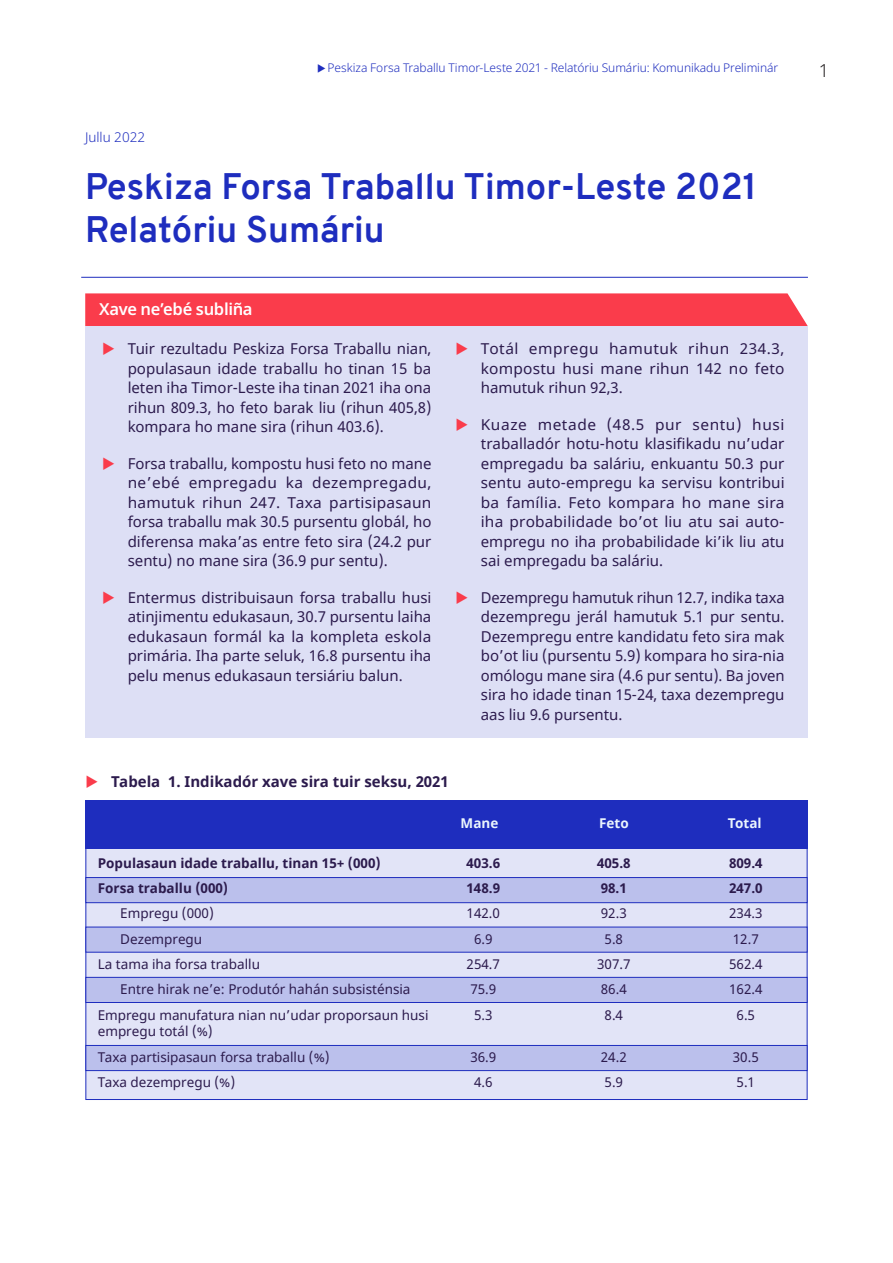
<style>
.page{position:relative;width:893px;height:1263px;background:#fff}
.page>*{position:absolute;margin:0;border:0;box-sizing:border-box;transform-origin:0 0}
.subhead{font:700 36px "Overpass";color:#1e2dbe}
.t1{font:300 18px "Noto Sans";color:#231f20}
.sub_headiing2{font:600 16.5px "Noto Sans";letter-spacing:-.02em;color:#fff}
.t2{font:15px/19.5px "Noto Sans";color:#2c1b4d;text-align:justify}
.t3{font:700 15px "Noto Sans";color:#2c1b4d}
.box{font:13.5px "Noto Sans";color:#2c1b4d}
.box-2{font:700 13.5px "Noto Sans";color:#2c1b4d}
.box_indent_2{font:700 13.5px "Noto Sans";color:#ebf5fd}
.Body{font:300 13.5px "Noto Sans";color:#1e2dbe}
.t4{font:300 12px "Noto Sans";letter-spacing:-.005em;color:#1e2dbe}
</style>
<div class="page">
<div style="left:85px;top:293px;width:723px;height:33px;background:#fa3c4b"></div>
<hr style="left:81px;top:277px;width:727px;height:1px;background:#1e2dbe">
<div style="left:85px;top:326px;width:722px;height:412px;background:#dddff5"></div>
<div style="left:86px;top:844px;width:721px;height:256px;background:#e2e4f7;border:1px solid #1e2dbe"></div>
<div style="left:86px;top:877px;width:721px;height:26px;background:#bbc0ec;border:1px solid #1e2dbe"></div>
<div style="left:86px;top:927px;width:721px;height:25px;background:#bbc0ec"></div>
<div style="left:86px;top:977px;width:721px;height:26px;background:#bbc0ec;border:1px solid #1e2dbe"></div>
<div style="left:86px;top:1045px;width:721px;height:26px;background:#bbc0ec;border:1px solid #1e2dbe"></div>
<div style="left:85px;top:801px;width:723px;height:48px;background:#1e2dbe"></div>
<p class="t4" style="left:328px;top:60px;width:452px">Peskiza Forsa Traballu Timor-Leste 2021 - Relatóriu Sumáriu: Komunikadu Preliminár</p>
<p class="t1" style="left:819px;top:57px;width:12px">1</p>
<p class="Body" style="left:85px;top:128px;width:62px">Jullu 2022</p>
<p class="subhead" style="left:85px;top:160px;width:674px">Peskiza Forsa Traballu Timor-Leste 2021</p>
<p class="subhead" style="left:85px;top:204px;width:301px">Relatóriu Sumáriu</p>
<p class="sub_headiing2" style="left:99px;top:298px;width:155px">Xave ne’ebé subliña</p>
<p class="t2" style="left:128px;top:340px;width:305px">Tuir rezultadu Peskiza Forsa Traballu nian, populasaun idade traballu ho tinan 15 ba leten iha Timor-Leste iha tinan 2021 iha ona rihun 809.3, ho feto barak liu (rihun 405,8) kompara ho mane sira (rihun 403.6).</p>
<p class="t2" style="left:128px;top:454px;width:305px">Forsa traballu, kompostu husi feto no mane ne’ebé empregadu ka dezempregadu, hamutuk rihun 247. Taxa partisipasaun forsa traballu mak 30.5 pursentu globál, ho diferensa maka’as entre feto sira (24.2 pur sentu) no mane sira (36.9 pur sentu).</p>
<p class="t2" style="left:128px;top:588px;width:305px">Entermus distribuisaun forsa traballu husi atinjimentu edukasaun, 30.7 pursentu laiha edukasaun formál ka la kompleta eskola primária. Iha parte seluk, 16.8 pursentu iha pelu menus edukasaun tersiáriu balun.</p>
<p class="t2" style="left:481px;top:340px;width:305px">Totál empregu hamutuk rihun 234.3, kompostu husi mane rihun 142 no feto hamutuk rihun 92,3.</p>
<p class="t2" style="left:481px;top:415px;width:305px">Kuaze metade (48.5 pur sentu) husi traballadór hotu-hotu klasifikadu nu’udar empregadu ba saláriu, enkuantu 50.3 pur sentu auto-empregu ka servisu kontribui ba família. Feto kompara ho mane sira iha probabilidade bo’ot liu atu sai auto&shy;empregu no iha probabilidade ki’ik liu atu sai empregadu ba saláriu.</p>
<p class="t2" style="left:481px;top:588px;width:305px">Dezempregu hamutuk rihun 12.7, indika taxa dezempregu jerál hamutuk 5.1 pur sentu.<br>Dezempregu entre kandidatu feto sira mak bo’ot liu (pursentu 5.9) kompara ho sira-nia omólogu mane sira (4.6 pur sentu). Ba joven sira ho idade tinan 15-24, taxa dezempregu aas liu 9.6 pursentu.</p>
<p class="t3" style="left:111px;top:771px;width:339px">Tabela 1. Indikadór xave sira tuir seksu, 2021</p>
<p class="box_indent_2" style="left:461px;top:814px;width:39px">Mane</p>
<p class="box_indent_2" style="left:599px;top:814px;width:31px">Feto</p>
<p class="box_indent_2" style="left:728px;top:814px;width:35px">Total</p>
<p class="box-2" style="left:98px;top:853px;width:284px">Populasaun idade traballu, tinan 15+ (000)</p>
<p class="box-2" style="left:466px;top:853px;width:35px">403.6</p>
<p class="box-2" style="left:597px;top:853px;width:35px">405.8</p>
<p class="box-2" style="left:729px;top:853px;width:35px">809.4</p>
<p class="box-2" style="left:98px;top:879px;width:132px">Forsa traballu (000)</p>
<p class="box-2" style="left:466px;top:879px;width:35px">148.9</p>
<p class="box-2" style="left:601px;top:879px;width:28px">98.1</p>
<p class="box-2" style="left:729px;top:879px;width:35px">247.0</p>
<p class="box" style="left:120px;top:904px;width:95px">Empregu (000)</p>
<p class="box" style="left:467px;top:904px;width:35px">142.0</p>
<p class="box" style="left:601px;top:904px;width:27px">92.3</p>
<p class="box" style="left:729px;top:904px;width:35px">234.3</p>
<p class="box" style="left:120px;top:929px;width:83px">Dezempregu</p>
<p class="box" style="left:474px;top:929px;width:20px">6.9</p>
<p class="box" style="left:605px;top:929px;width:20px">5.8</p>
<p class="box" style="left:733px;top:929px;width:27px">12.7</p>
<p class="box" style="left:98px;top:955px;width:164px">La tama iha forsa traballu</p>
<p class="box" style="left:467px;top:955px;width:35px">254.7</p>
<p class="box" style="left:597px;top:955px;width:35px">307.7</p>
<p class="box" style="left:729px;top:955px;width:35px">562.4</p>
<p class="box" style="left:120px;top:980px;width:292px">Entre hirak ne’e: Produtór hahán subsisténsia</p>
<p class="box" style="left:470px;top:980px;width:27px">75.9</p>
<p class="box" style="left:601px;top:980px;width:27px">86.4</p>
<p class="box" style="left:729px;top:980px;width:35px">162.4</p>
<p class="box" style="left:98px;top:1005px;width:332px">Empregu manufatura nian nu’udar proporsaun husi</p>
<p class="box" style="left:474px;top:1005px;width:20px">5.3</p>
<p class="box" style="left:605px;top:1005px;width:20px">8.4</p>
<p class="box" style="left:737px;top:1005px;width:20px">6.5</p>
<p class="box" style="left:98px;top:1022px;width:116px">empregu totál (%)</p>
<p class="box" style="left:98px;top:1047px;width:233px">Taxa partisipasaun forsa traballu (%)</p>
<p class="box" style="left:470px;top:1047px;width:27px">36.9</p>
<p class="box" style="left:601px;top:1047px;width:27px">24.2</p>
<p class="box" style="left:733px;top:1047px;width:27px">30.5</p>
<p class="box" style="left:98px;top:1073px;width:139px">Taxa dezempregu (%)</p>
<p class="box" style="left:474px;top:1073px;width:20px">4.6</p>
<p class="box" style="left:605px;top:1073px;width:20px">5.9</p>
<p class="box" style="left:737px;top:1073px;width:20px">5.1</p>
</div>
